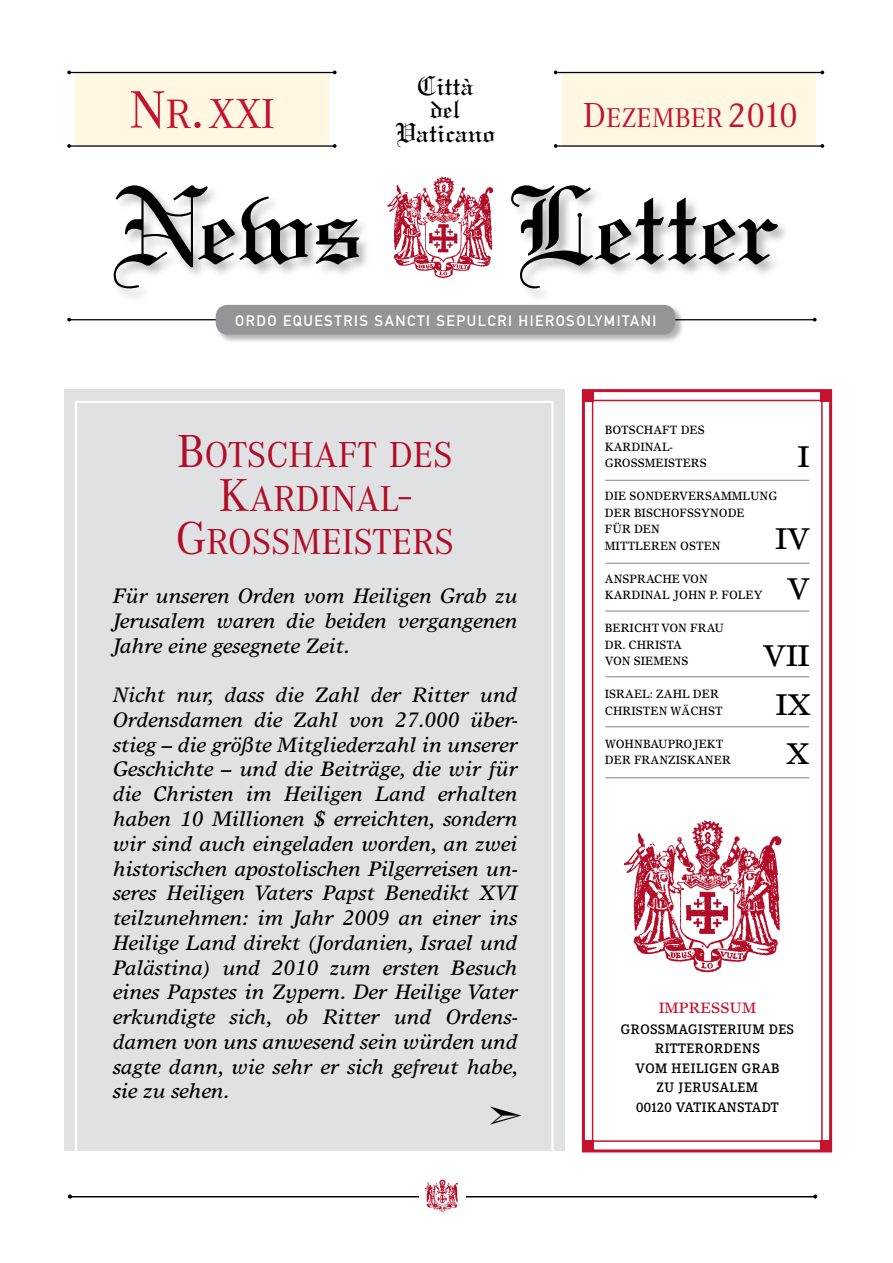
<style>
.page{position:relative;width:893px;height:1263px;background:#fff}
.page>*{position:absolute;margin:0;border:0;box-sizing:border-box;transform-origin:0 0}
.t1{font:117.15px "Linotext";color:#000}
.t2{font:43.5px "Corporate A";color:#c4122f}
.t3{font:37.5px/43.5px "Corporate A";color:#b10d28;text-align:center}
.t4{font:30px/49.1px "Times Europa";color:#000;text-align:center}
.t5{font:29.1px/23.5px "Linotext";color:#000;text-align:center}
.t6{font:28.05px "Corporate A";color:#c4122f}
.t7{font:italic 21px/24.8px "Times Europa";color:#000;text-align:justify}
.t8{font:15px "DIN Mittelschrift Std";letter-spacing:.1em;color:#fff}
.t9{font:15px "Times Europa";color:#c4122f}
.t10{font:500 13.5px/19.5px "Corporate EBQ";letter-spacing:.045em;color:#000;text-align:center}
.t11{font:12px/16.5px "Times Europa";color:#000;scale:.95 1}
.s1{font-size:54.45px}
.s2{font-size:42.45px}
.s3{font-size:36px}
.s4{font-size:48px}
</style>
<div class="page">
<div style="left:64px;top:389px;width:501px;height:761px;background:#e0e1e2"></div>
<div style="left:592px;top:400px;width:231px;height:742px;background:#fff;border:2px solid #c4122f"></div>
<div style="left:582px;top:389px;width:250px;height:763px;border:3px solid #c4122f"></div>
<hr style="left:70px;top:1196px;width:746px;height:1px;background:#000">
<div style="left:419px;top:1184px;width:47px;height:19px;background:#fff"></div>
<svg style="left:424px;top:1179px;width:34px;height:33px"></svg>
<div style="left:75px;top:72px;width:253px;height:74px;background:#fff7e1"></div>
<div style="left:563px;top:72px;width:253px;height:74px;background:#fff7e1"></div>
<div style="left:112px;top:184px;width:679px;height:119px;background:#000;opacity:.3"></div>
<div style="left:383px;top:169px;width:125px;height:121px;background:#fff"></div>
<img style="left:387px;top:176px;width:107px;height:102px">
<hr style="left:70px;top:145px;width:264px;height:2px;background:#000">
<hr style="left:70px;top:72px;width:264px;height:1px;background:#000">
<hr style="left:557px;top:145px;width:264px;height:2px;background:#000">
<hr style="left:69px;top:319px;width:746px;height:1px;background:#000">
<hr style="left:557px;top:72px;width:264px;height:1px;background:#000">
<svg style="left:554px;top:144px;width:3px;height:4px"></svg>
<svg style="left:333px;top:144px;width:4px;height:4px"></svg>
<svg style="left:67px;top:144px;width:4px;height:4px"></svg>
<svg style="left:67px;top:318px;width:4px;height:4px"></svg>
<svg style="left:813px;top:318px;width:4px;height:4px"></svg>
<svg style="left:820px;top:144px;width:4px;height:4px"></svg>
<svg style="left:820px;top:71px;width:4px;height:3px"></svg>
<div style="left:215px;top:304px;width:469px;height:39px;background:#000;opacity:.3"></div>
<div style="left:216px;top:305px;width:459px;height:30px;background:#939598;border-radius:12px"></div>
<div style="left:583px;top:391px;width:11px;height:11px;background:#c4122f"></div>
<div style="left:821px;top:391px;width:10px;height:11px;background:#c4122f"></div>
<div style="left:583px;top:1140px;width:11px;height:11px;background:#c4122f"></div>
<div style="left:821px;top:1140px;width:10px;height:11px;background:#c4122f"></div>
<img style="left:623px;top:820px;width:159px;height:153px">
<div style="left:75px;top:401px;width:479px;height:763px;border:2px solid #fff"></div>
<hr style="left:605px;top:480px;width:204px;height:1px;background:#000">
<hr style="left:605px;top:563px;width:204px;height:1px;background:#000">
<hr style="left:605px;top:611px;width:204px;height:1px;background:#000">
<hr style="left:605px;top:676px;width:204px;height:1px;background:#000">
<hr style="left:605px;top:726px;width:204px;height:1px;background:#000">
<hr style="left:605px;top:777px;width:204px;height:1px;background:#000">
<h3 class="t5" style="left:395px;top:73px;width:102px">Città<br>del<br>Vaticano</h3>
<h2 class="t2" style="left:129px;top:89px;width:147px"><span class="s1">N</span><span class="s2">R</span><span class="s1">.</span>XXI</h2>
<h3 class="t6" style="left:583px;top:102px;width:216px"><span class="s3">D</span>EZEMBER <span class="s3">2010</span></h3>
<h1 class="t1" style="left:112px;top:156px;width:253px">News</h1>
<h1 class="t1" style="left:510px;top:156px;width:272px">Letter</h1>
<p class="t8" style="left:235px;top:312px;width:423px">ORDO EQUESTRIS SANCTI SEPULCRI HIEROSOLYMITANI</p>
<h3 class="t3" style="left:176px;top:434px;width:280px"><span class="s4">B</span>OTSCHAFT DES<br><span class="s4">K</span>ARDINAL<span class="s4">-<br>G</span>ROSSMEISTERS</h3>
<p class="t7" style="left:113px;top:583px;width:406px">Für unseren Orden vom Heiligen Grab zu Jerusalem waren die beiden vergangenen Jahre eine gesegnete Zeit.</p>
<p class="t7" style="left:113px;top:682px;width:407px">Nicht nur, dass die Zahl der Ritter und Ordensdamen die Zahl von 27.000 über&shy;stieg – die größte Mitgliederzahl in unserer Geschichte – und die Beiträge, die wir für die Christen im Heiligen Land erhalten haben 10 Millionen $ erreichten, sondern wir sind auch eingeladen worden, an zwei historischen apostolischen Pilgerreisen un&shy;seres Heiligen Vaters Papst Benedikt XVI teilzunehmen: im Jahr 2009 an einer ins Heilige Land direkt (Jordanien, Israel und Palästina) und 2010 zum ersten Besuch eines Papstes in Zypern. Der Heilige Vater erkundigte sich, ob Ritter und Ordens&shy;damen von uns anwesend sein würden und sagte dann, wie sehr er sich gefreut habe, sie zu sehen.</p>
<p class="t11" style="left:605px;top:422px;width:98px">BOTS CHAFT DES<br>KARDINAL-<br>GROSSMEIS</p>
<p class="t11" style="left:675px;top:455px;width:18px">TERS</p>
<h3 class="t4" style="left:798px;top:431px;width:13px">I</h3>
<p class="t11" style="left:605px;top:488px;width:180px;text-indent:107px">AMMLUNG<br>DER BIS CHOFSSYNODE<br>FÜR DEN<br>MITTLERE</p>
<p class="t11" style="left:605px;top:488px;width:9px">DIE</p>
<p class="t11" style="left:630px;top:488px;width:71px">SONDERVERS</p>
<h3 class="t4" style="left:775px;top:514px;width:36px;line-height:49.7px">IV<br>V</h3>
<p class="t11" style="left:668px;top:537px;width:57px">N OSTEN</p>
<p class="t11" style="left:605px;top:570px;width:168px;text-indent:41px">ACHE VON<br>KARDINAL JOHN P. FOLEY</p>
<p class="t11" style="left:605px;top:620px;width:124px">BERICHT VON FRAU<br>DR . CHRISTA<br>VON SIEME</p>
<p class="t11" style="left:605px;top:570px;width:28px">ANSPR</p>
<h3 class="t4" style="left:763px;top:631px;width:49px;text-align:right">VII<br>IX<br>X</h3>
<p class="t11" style="left:672px;top:653px;width:16px">NS</p>
<p class="t11" style="left:605px;top:686px;width:126px">ISRAEL: ZAHL DER<br>CHRISTEN WÄCHST</p>
<p class="t11" style="left:605px;top:735px;width:66px">WOHNBAUPR</p>
<p class="t11" style="left:683px;top:735px;width:19px">OJEK</p>
<p class="t11" style="left:716px;top:735px;width:10px">T</p>
<p class="t11" style="left:605px;top:752px;width:75px">DER FRANZISK</p>
<p class="t11" style="left:696px;top:752px;width:29px">ANER</p>
<p class="t9" style="left:659px;top:999px;width:99px">IMPRESSUM</p>
<p class="t10" style="left:621px;top:1020px;width:174px">GROSSMAGISTERIUM DES<br>RITTERORDENS<br>VOM HEILIGEN GRAB<br>ZU JERUSALEM<br>00120 VATIKANSTADT</p>
</div>
